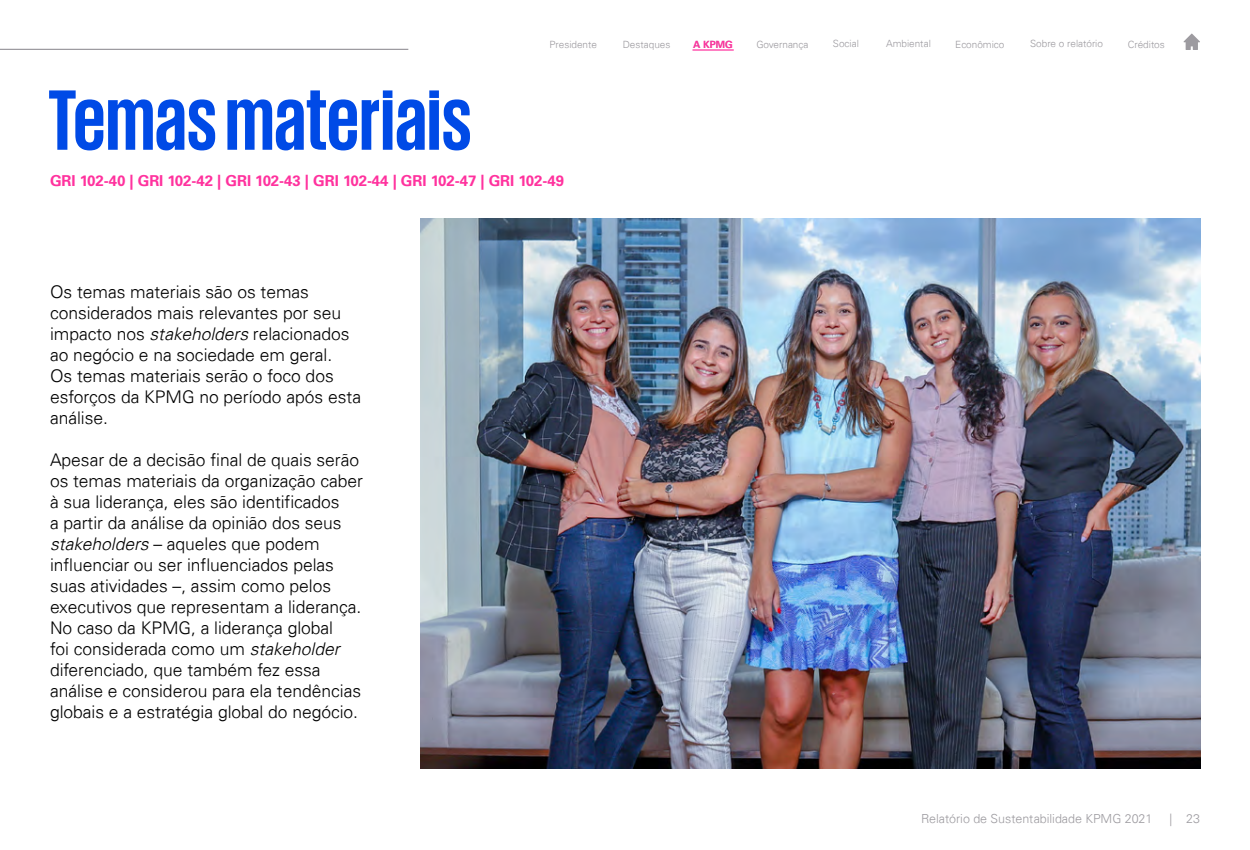
<style>
.page{position:relative;width:1250px;height:850px;background:#fff}
.page>*{position:absolute;margin:0;border:0;box-sizing:border-box;transform-origin:0 0}
.t1{font:700 87.5px "KPMG";color:#004ae6}
.t2{font:300 17.5px/21px "Univers";letter-spacing:-.005em;color:#000}
.t3{font:700 15px "Univers LT Std";letter-spacing:-.005em;color:#ff329e}
.t4{font:300 12.5px "Univers";letter-spacing:-.005em;color:#9d9ba0}
.t5{font:300 10px "Univers";letter-spacing:-.005em;color:#9d9ba0}
.t6{font:700 10px "Univers 65";color:#ff329e}
.s1{font-family:"Univers 45";font-style:italic}
</style>
<div class="page">
<hr style="left:0;top:49px;width:408px;height:1px;background:#9d9ba0">
<svg style="left:1184px;top:34px;width:16px;height:16px"></svg>
<img style="left:420px;top:218px;width:780px;height:551px">
<hr style="left:692px;top:49px;width:42px;height:2px;background:#ff329e">
<p class="t5" style="left:550px;top:38px;width:49px">Presidente</p>
<p class="t5" style="left:623px;top:38px;width:49px">Destaques</p>
<p class="t5" style="left:756px;top:38px;width:54px">Governança</p>
<p class="t5" style="left:833px;top:38px;width:27px">Social</p>
<p class="t5" style="left:886px;top:38px;width:46px">Ambiental</p>
<p class="t5" style="left:955px;top:38px;width:51px">Econômico</p>
<p class="t5" style="left:1030px;top:38px;width:74px">Sobre o relatório</p>
<p class="t5" style="left:1128px;top:38px;width:39px">Créditos</p>
<p class="t6" style="left:693px;top:39px;width:41px">A KPMG</p>
<h1 class="t1" style="left:48px;top:76px;width:426px">Temas materiais</h1>
<p class="t3" style="left:50px;top:172px;width:516px">GRI 102-40 | GRI 102-42 | GRI 102-43 | GRI 102-44 | GRI 102-47 | GRI 102-49</p>
<p class="t2" style="left:50px;top:282px;width:313px">Os temas materiais são os temas considerados mais relevantes por seu impacto nos <span class="s1">stakeholders</span> relacionados ao negócio e na sociedade em geral.<br>Os temas materiais serão o foco dos esforços da KPMG no período após esta análise.</p>
<p class="t2" style="left:50px;top:450px;width:315px">Apesar de a decisão final de quais serão os temas materiais da organização caber à sua liderança, eles são identificados<br>a partir da análise da opinião dos seus <span class="s1">stakeholders</span> – aqueles que podem influenciar ou ser influenciados pelas suas atividades –, assim como pelos executivos que representam a liderança.<br>No caso da KPMG, a liderança global<br>foi considerada como um <span class="s1">stakeholder </span>diferenciado, que também fez essa análise e considerou para ela tendências globais e a estratégia global do negócio.</p>
<p class="t4" style="left:921px;top:811px;width:233px">Relatório de Sustentabilidade KPMG 2021</p>
<p class="t4" style="left:1170px;top:811px;width:32px">| 23</p>
</div>
